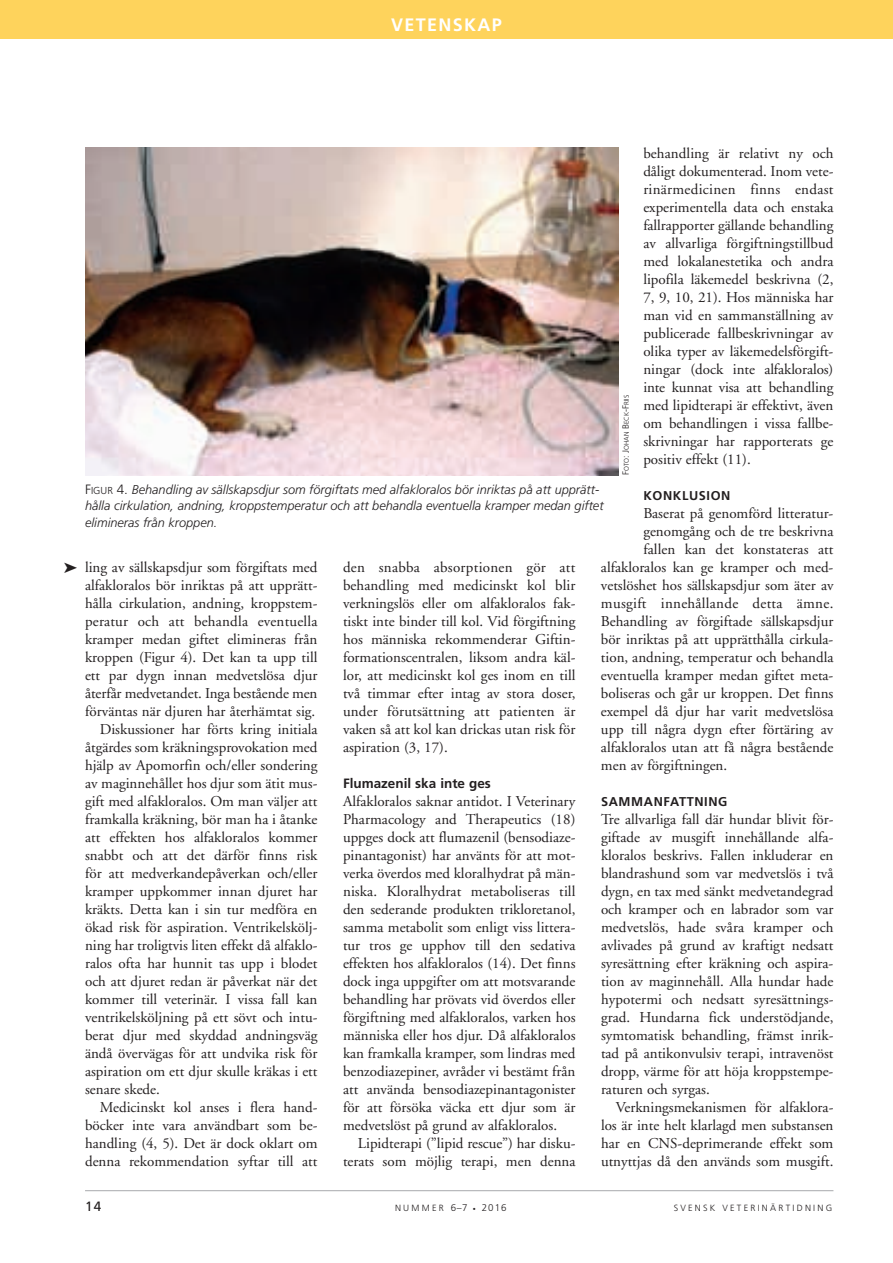
<style>
.page{position:relative;width:893px;height:1263px;background:#fff}
.page>*{position:absolute;margin:0;border:0;box-sizing:border-box;transform-origin:0 0}
.t1{font:700 18px "Frutiger";letter-spacing:.075em;color:#fff}
.t2{font:15px/18px "Adobe Garamond";color:#231f20;text-align:justify}
.t3{font:15px "Adobe Garamond";letter-spacing:.02em;color:#231f20}
.t4{font:700 13.5px "Frutiger";color:#231f20}
.t5{font:13.5px "Frutiger";color:#231f20}
.t6{font:italic 300 12.75px/16.5px "Frutiger";color:#231f20}
.t7{font:700 12.75px "Frutiger";letter-spacing:.05em;color:#231f20}
.t8{font:300 9.75px "Frutiger";color:#231f20}
.t9{font:300 9px "Frutiger";letter-spacing:.25em;color:#231f20}
.t10{font:300 6.75px "Frutiger";color:#231f20}
.s1{font-size:9px}
.s2{font-style:normal;font-size:13.5px}
.s3{font-style:normal;font-size:10.2px}
.s4{font-size:6px}
</style>
<div class="page">
<hr style="left:85px;top:1190px;width:748px;height:1px;background:#a8a9ad">
<div style="left:0;top:0;width:893px;height:38px;background:#fed35c"></div>
<img style="left:85px;top:147px;width:534px;height:329px">
<p class="t1" style="left:391px;top:17px;width:112px">VETENSKAP</p>
<p class="t2" style="left:643px;top:146px;width:192px">behandling är relativt ny och dåligt dokumenterad. Inom vete&shy;rinärmedicinen finns endast experimentella data och enstaka fallrapporter gällande behandling av allvarliga förgiftningstillbud med lokalanestetika och andra lipofila läkemedel beskrivna (2, 7, 9, 10, 21). Hos människa har man vid en sammanställning av publicerade fallbeskrivningar av olika typer av läkemedelsförgift&shy;ningar (dock inte alfakloralos) inte kunnat visa att behandling med lipid terapi är effektivt, även om behandlingen i vissa fallbe&shy;skrivningar har rapporterats ge positiv effekt (11).</p>
<p class="t7" style="left:643px;top:490px;width:89px">KONKLUSION</p>
<p class="t2" style="left:643px;top:506px;width:192px">Baserat på genomförd litteratur-</p>
<p class="t2" style="left:643px;top:524px;width:192px">genomgång och de tre beskrivna</p>
<p class="t2" style="left:643px;top:542px;width:192px">fallen kan det konstateras att</p>
<p class="t2" style="left:601px;top:560px;width:234px">alfakloralos kan ge kramper och med-</p>
<p class="t2" style="left:601px;top:578px;width:234px">vetslöshet hos sällskapsdjur som äter av</p>
<p class="t3" style="left:601px;top:597px;width:234px">musgift innehållande detta ämne.</p>
<p class="t2" style="left:601px;top:614px;width:234px">Behandling av förgiftade sällskaps djur</p>
<p class="t2" style="left:601px;top:632px;width:234px">bör inriktas på att upprätthålla cirkula-</p>
<p class="t2" style="left:601px;top:650px;width:234px">tion, andning, temperatur och behandla</p>
<p class="t2" style="left:601px;top:668px;width:234px">eventuella kramper medan giftet meta-</p>
<p class="t2" style="left:601px;top:686px;width:234px">boliseras och går ur kroppen. Det finns</p>
<p class="t2" style="left:601px;top:704px;width:234px">exempel då djur har varit medvetslösa</p>
<p class="t2" style="left:601px;top:722px;width:234px">upp till några dygn efter förtäring av</p>
<p class="t2" style="left:601px;top:740px;width:234px">alfakloralos utan att få några bestående</p>
<p class="t2" style="left:601px;top:758px;width:128px">men av förgiftningen.</p>
<p class="t7" style="left:601px;top:796px;width:128px">SAMMANFATTNING</p>
<p class="t2" style="left:601px;top:812px;width:234px">Tre allvarliga fall där hundar blivit för&shy;giftade av musgift innehållande alfa - kloralos beskrivs. Fallen inkluderar en blandrashund som var medvetslös i två dygn, en tax med sänkt medvetandegrad och kramper och en labrador som var medvetslös, hade svåra kramper och avlivades på grund av kraftigt nedsatt syresättning efter kräkning och aspira&shy;tion av maginnehåll. Alla hundar hade hypotermi och nedsatt syresättnings&shy;grad. Hundarna fick understödjande, symtomatisk behandling, främst inrik&shy;tad på antikonvulsiv terapi, intravenöst dropp, värme för att höja kroppstempe&shy;raturen och syrgas.</p>
<p class="t2" style="left:601px;top:1100px;width:234px;text-indent:15px">Verkningsmekanismen för alfaklora&shy;los är inte helt klarlagd men substansen har en CNS-deprimerande effekt som utnyttjas då den används som musgift.</p>
<p class="t10" style="left:624px;top:475px;width:82px;rotate:-90deg"><span class="s1">F</span>OTO<span class="s1">: J</span>OHAN <span class="s1">B</span>ECK<span class="s1">-F</span>RIIS</p>
<p class="t6" style="left:85px;top:482px;width:520px"><span class="s2">F</span><span class="s3">IGUR</span> <span class="s2">4.</span> Behandling av sällskapsdjur som förgiftats med alfakloralos bör inriktas på att upprätt&shy;hålla cirkulation, andning, kroppstemperatur och att behandla eventuella kramper medan giftet elimineras från kroppen.</p>
<p class="t2" style="left:85px;top:560px;width:234px">ling av sällskapsdjur som förgiftats med</p>
<p class="t2" style="left:85px;top:578px;width:234px">alfakloralos bör inriktas på att upprätt-</p>
<p class="t2" style="left:85px;top:596px;width:234px">hålla cirkulation, andning, kroppstem-</p>
<p class="t2" style="left:85px;top:614px;width:234px">peratur och att behandla eventuella</p>
<p class="t2" style="left:85px;top:632px;width:234px">kramper medan giftet elimineras från</p>
<p class="t2" style="left:85px;top:650px;width:234px">kroppen (Figur 4). Det kan ta upp till</p>
<p class="t2" style="left:85px;top:668px;width:234px">ett par dygn innan medvetslösa djur</p>
<p class="t2" style="left:85px;top:686px;width:234px">återfår medvetandet. Inga bestående men</p>
<p class="t2" style="left:85px;top:704px;width:232px">förväntas när djuren har återhämtat sig.</p>
<p class="t2" style="left:100px;top:722px;width:219px">Diskussioner har förts kring initiala</p>
<p class="t2" style="left:85px;top:740px;width:234px">åtgärdes som kräkningsprovokation med</p>
<p class="t2" style="left:85px;top:758px;width:234px">hjälp av Apomorfin och/eller sondering</p>
<p class="t2" style="left:85px;top:776px;width:234px">av maginnehållet hos djur som ätit mus-</p>
<p class="t2" style="left:85px;top:794px;width:234px">gift med alfakloralos. Om man väljer att</p>
<p class="t2" style="left:85px;top:812px;width:234px">framkalla kräkning, bör man ha i åtanke</p>
<p class="t2" style="left:85px;top:830px;width:234px">att effekten hos alfakloralos kommer</p>
<p class="t2" style="left:85px;top:848px;width:234px">snabbt och att det därför finns risk</p>
<p class="t2" style="left:85px;top:866px;width:234px">för att medverkandepåverkan och/eller</p>
<p class="t2" style="left:85px;top:884px;width:234px">kramper uppkommer innan djuret har</p>
<p class="t2" style="left:85px;top:902px;width:234px">kräkts. Detta kan i sin tur medföra en</p>
<p class="t2" style="left:85px;top:920px;width:234px">ökad risk för aspiration. Ventrikelskölj-</p>
<p class="t2" style="left:85px;top:938px;width:234px">ning har troligtvis liten effekt då alfaklo-</p>
<p class="t2" style="left:85px;top:956px;width:234px">ralos ofta har hunnit tas upp i blodet</p>
<p class="t2" style="left:85px;top:974px;width:234px">och att djuret redan är påverkat när det</p>
<p class="t2" style="left:85px;top:992px;width:234px">kommer till veterinär. I vissa fall kan</p>
<p class="t2" style="left:85px;top:1010px;width:234px">ventrikelsköljning på ett sövt och intu-</p>
<p class="t2" style="left:85px;top:1028px;width:234px">berat djur med skyddad andningsväg</p>
<p class="t2" style="left:85px;top:1046px;width:234px">ändå övervägas för att undvika risk för</p>
<p class="t2" style="left:85px;top:1064px;width:234px">aspiration om ett djur skulle kräkas i ett</p>
<p class="t2" style="left:85px;top:1082px;width:76px">senare skede.</p>
<p class="t2" style="left:100px;top:1100px;width:219px">Medicinskt kol anses i flera hand-</p>
<p class="t2" style="left:85px;top:1118px;width:234px">böcker inte vara användbart som be -</p>
<p class="t2" style="left:85px;top:1136px;width:234px">hand ling (4, 5). Det är dock oklart om</p>
<p class="t2" style="left:85px;top:1154px;width:234px">denna rekommendation syftar till att</p>
<p class="t2" style="left:343px;top:560px;width:234px">den snabba absorptionen gör att behandling med medicinskt kol blir verkningslös eller om alfakloralos fak&shy;tiskt inte binder till kol. Vid förgiftning hos människa rekommenderar Giftin&shy;formationscentralen, liksom andra käl&shy;lor, att medicinskt kol ges inom en till två timmar efter intag av stora doser, under förutsättning att patienten är vaken så att kol kan drickas utan risk för aspiration (3, 17).</p>
<p class="t4" style="left:343px;top:778px;width:149px">Flumazenil ska inte ges</p>
<p class="t2" style="left:343px;top:794px;width:234px">Alfakloralos saknar antidot. I Veterinary Pharmacology and Therapeutics (18) uppges dock att flumazenil (bensodiaze&shy;pinantagonist) har använts för att mot&shy;verka överdos med kloralhydrat på män&shy;niska. Kloralhydrat metaboliseras till den sederande produkten trikloretanol, samma metabolit som enligt viss littera&shy;tur tros ge upphov till den sedativa effekten hos alfakloralos (14). Det finns dock inga uppgifter om att motsvarande behandling har prövats vid överdos eller förgiftning med alfakloralos, varken hos människa eller hos djur. Då alfakloralos kan framkalla kramper, som lindras med benzodiazepiner, avråder vi bestämt från att använda bensodiazepinantagonister för att försöka väcka ett djur som är medvetslöst på grund av alfakloralos.</p>
<p class="t2" style="left:343px;top:1136px;width:234px;text-align:right">Lipidterapi (”lipid rescue”) har disku&shy;terats som möjlig terapi, men denna</p>
<p class="t5" style="left:85px;top:1200px;width:18px">14</p>
<p class="t8" style="left:395px;top:1203px;width:113px"><span class="s1">NUMMER</span> 6–7 <span class="s4">•</span> 2016</p>
<p class="t9" style="left:674px;top:1204px;width:160px">SVENSK VETERINÄRTIDNING</p>
</div>
